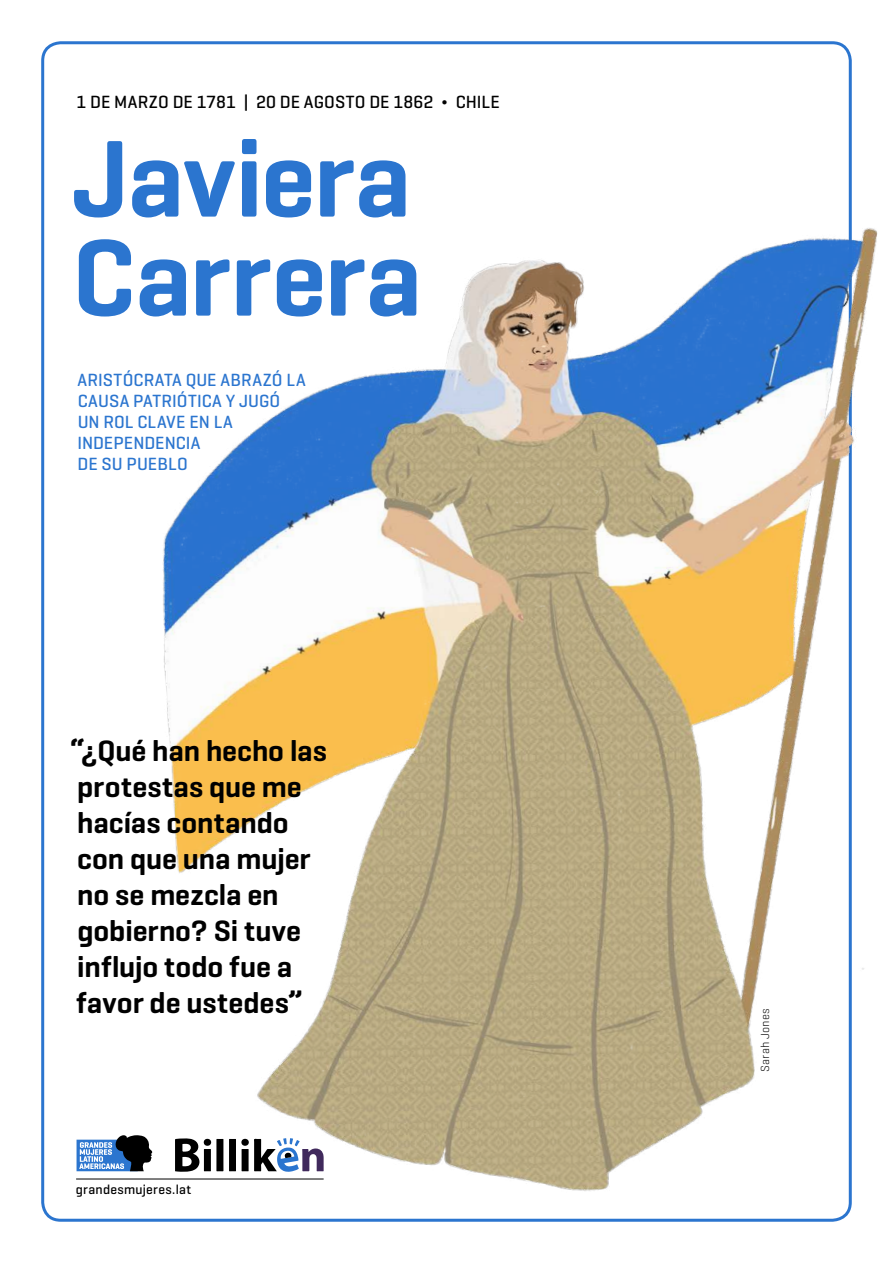
<style>
.page{position:relative;width:893px;height:1263px;background:#fff}
.page>*{position:absolute;margin:0;border:0;box-sizing:border-box;transform-origin:0 0}
.t1{font:600 111px/99px "Geogrotesque";letter-spacing:-.01em;color:#2b75cf}
.t2{font:600 30px/36px "Geogrotesque";letter-spacing:-.005em;color:#000}
.t3{font:500 18px/21px "Geogrotesque";letter-spacing:.005em;color:#2b75cf}
.t4{font:500 18px "Geogrotesque";letter-spacing:.005em;color:#000}
.t5{font:500 13.5px "Geogrotesque";letter-spacing:.02em;color:#000}
.t6{font:300 12px "Geogrotesque";letter-spacing:.02em;color:#000}
</style>
<div class="page">
<img style="left:145px;top:215px;width:733px;height:996px">
<svg style="left:175px;top:1138px;width:61px;height:34px"></svg>
<div style="left:204px;top:1139px;width:7px;height:7px;background:#000;border-radius:50%"></div>
<svg style="left:242px;top:1138px;width:82px;height:34px"></svg>
<svg style="left:77px;top:1135px;width:76px;height:36px"></svg>
<hr style="left:76px;top:1179px;width:248px;height:1px;background:#000">
<p class="t4" style="left:77px;top:91px;width:425px">1 DE MARZO DE 1781 | 20 DE AGOSTO DE 1862 ¬ CHILE</p>
<h1 class="t1" style="left:72px;top:128px;width:352px">Javiera<br>Carrera</h1>
<p class="t3" style="left:77px;top:369px;width:230px">ARISTÓCRATA QUE ABRAZÓ LA<br>CAUSA PATRIÓTICA Y JUGÓ<br>UN ROL CLAVE EN LA<br>INDEPENDENCIA<br>DE SU PUEBLO</p>
<p class="t2" style="left:70px;top:732px;width:259px">“¿Qué han hecho las protestas que me hacías contando con que una mujer no se mezcla en gobierno? Si tuve influjo todo fue a favor de ustedes”</p>
<p class="t5" style="left:76px;top:1181px;width:117px">grandesmujeres.lat</p>
<p class="t6" style="left:758px;top:1072px;width:65px;rotate:-90deg">Sarah Jones</p>
</div>
